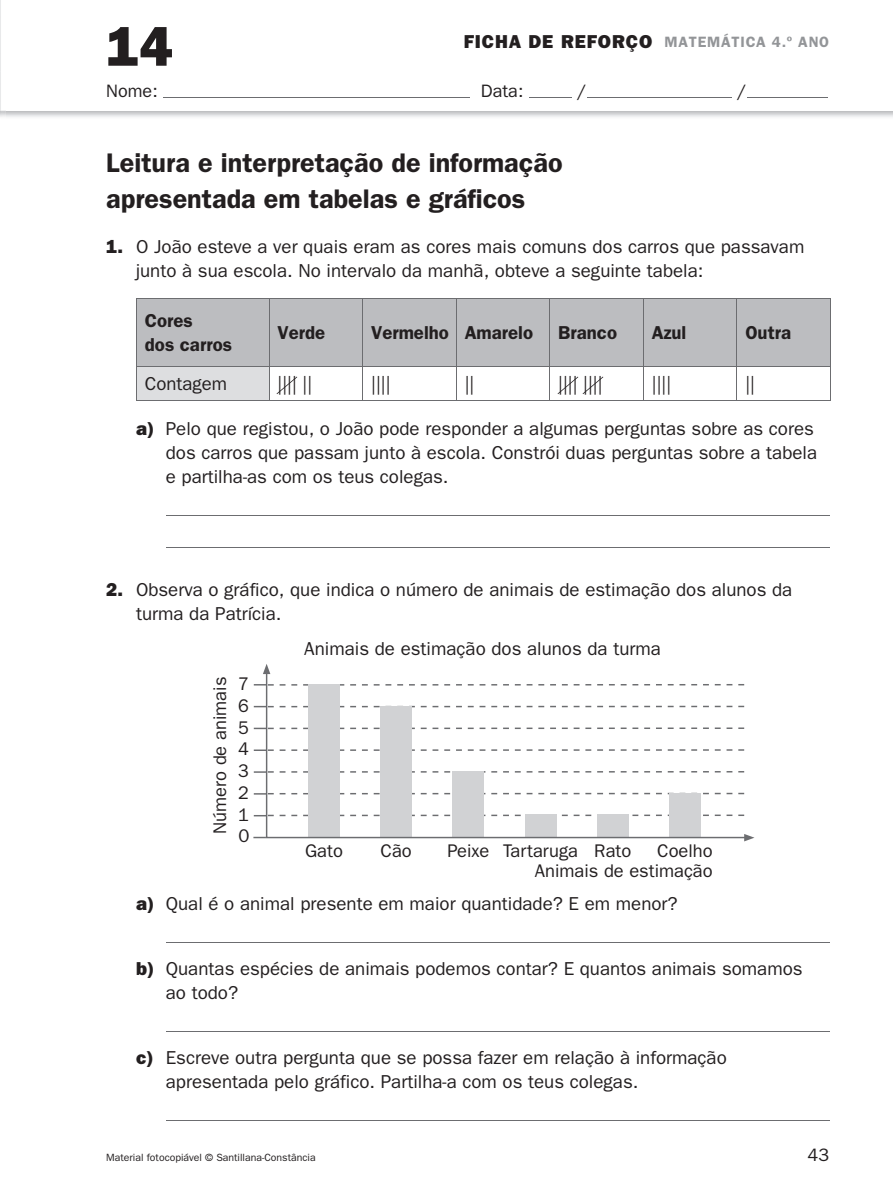
<style>
.page{position:relative;width:893px;height:1191px;background:#fff}
.page>*{position:absolute;margin:0;border:0;box-sizing:border-box;transform-origin:0 0}
.t1{font:55.5px "ITC Franklin Gothic Std Hvy";color:#231f20}
.t2{font:600 27px/36px "ITC Franklin Gothic Std";color:#231f20}
.t3{font:18.75px/24px "ITC Franklin Gothic Std";color:#231f20}
.t4{font:600 18.75px/24px "ITC Franklin Gothic Std";color:#231f20}
.t5{font:18.3px/21.8px "ITC Franklin Gothic Std";color:#231f20}
.t6{font:18px "ITC Franklin Gothic Std";color:#231f20}
.t7{font:600 15px "ITC Franklin Gothic Std";letter-spacing:.05em;color:#939598}
.t8{font:10.5px "ITC Franklin Gothic Std";color:#231f20}
.s1{font-family:"ITC Franklin Gothic Std Hvy";font-weight:400;font-size:18.75px;color:#231f20}
.s2{font-family:"ITC Franklin Gothic Std Hvy"}
</style>
<div class="page">
<hr style="left:164px;top:97px;width:306px;height:1px;background:#6c6d70">
<hr style="left:529px;top:97px;width:43px;height:1px;background:#6c6d70">
<hr style="left:587px;top:97px;width:145px;height:1px;background:#6c6d70">
<hr style="left:747px;top:97px;width:81px;height:1px;background:#6c6d70">
<div style="left:137px;top:299px;width:693px;height:67px;background:#bcbdc0"></div>
<div style="left:136px;top:366px;width:133px;height:34px;background:#dddee0"></div>
<hr style="left:136px;top:298px;width:133px;height:1px;background:#6c6d70">
<hr style="left:136px;top:298px;width:1px;height:68px;background:#6c6d70">
<hr style="left:269px;top:298px;width:94px;height:1px;background:#6c6d70">
<hr style="left:269px;top:298px;width:1px;height:68px;background:#6c6d70">
<hr style="left:363px;top:298px;width:93px;height:1px;background:#6c6d70">
<hr style="left:362px;top:298px;width:1px;height:68px;background:#6c6d70">
<hr style="left:456px;top:298px;width:94px;height:1px;background:#6c6d70">
<hr style="left:456px;top:298px;width:1px;height:68px;background:#6c6d70">
<hr style="left:550px;top:298px;width:93px;height:1px;background:#6c6d70">
<hr style="left:549px;top:298px;width:1px;height:68px;background:#6c6d70">
<hr style="left:643px;top:298px;width:94px;height:1px;background:#6c6d70">
<hr style="left:643px;top:298px;width:1px;height:68px;background:#6c6d70">
<hr style="left:737px;top:298px;width:94px;height:1px;background:#6c6d70">
<hr style="left:736px;top:298px;width:1px;height:68px;background:#6c6d70">
<hr style="left:830px;top:298px;width:1px;height:68px;background:#6c6d70">
<hr style="left:136px;top:366px;width:133px;height:1px;background:#6c6d70">
<hr style="left:136px;top:366px;width:1px;height:34px;background:#6c6d70">
<hr style="left:269px;top:366px;width:94px;height:1px;background:#6c6d70">
<hr style="left:269px;top:366px;width:1px;height:34px;background:#6c6d70">
<hr style="left:363px;top:366px;width:93px;height:1px;background:#6c6d70">
<hr style="left:362px;top:366px;width:1px;height:34px;background:#6c6d70">
<hr style="left:456px;top:366px;width:94px;height:1px;background:#6c6d70">
<hr style="left:456px;top:366px;width:1px;height:34px;background:#6c6d70">
<hr style="left:550px;top:366px;width:93px;height:1px;background:#6c6d70">
<hr style="left:549px;top:366px;width:1px;height:34px;background:#6c6d70">
<hr style="left:643px;top:366px;width:94px;height:1px;background:#6c6d70">
<hr style="left:643px;top:366px;width:1px;height:34px;background:#6c6d70">
<hr style="left:737px;top:366px;width:94px;height:1px;background:#6c6d70">
<hr style="left:736px;top:366px;width:1px;height:34px;background:#6c6d70">
<hr style="left:830px;top:366px;width:1px;height:34px;background:#6c6d70">
<hr style="left:136px;top:400px;width:133px;height:1px;background:#6c6d70">
<hr style="left:269px;top:400px;width:94px;height:1px;background:#6c6d70">
<hr style="left:363px;top:400px;width:93px;height:1px;background:#6c6d70">
<hr style="left:456px;top:400px;width:94px;height:1px;background:#6c6d70">
<hr style="left:550px;top:400px;width:93px;height:1px;background:#6c6d70">
<hr style="left:643px;top:400px;width:94px;height:1px;background:#6c6d70">
<hr style="left:737px;top:400px;width:94px;height:1px;background:#6c6d70">
<hr style="left:166px;top:515px;width:663px;height:1px;background:#6c6d70">
<hr style="left:166px;top:547px;width:663px;height:1px;background:#6c6d70">
<svg style="left:253px;top:836px;width:12px;height:2px"></svg>
<svg style="left:254px;top:749px;width:11px;height:2px"></svg>
<svg style="left:254px;top:727px;width:11px;height:2px"></svg>
<svg style="left:254px;top:705px;width:11px;height:2px"></svg>
<svg style="left:265px;top:673px;width:480px;height:166px"></svg>
<svg style="left:744px;top:834px;width:10px;height:7px"></svg>
<svg style="left:263px;top:664px;width:7px;height:10px"></svg>
<hr style="left:166px;top:942px;width:663px;height:1px;background:#6c6d70">
<hr style="left:166px;top:1031px;width:663px;height:1px;background:#6c6d70">
<hr style="left:166px;top:1120px;width:663px;height:1px;background:#6c6d70">
<svg style="left:277px;top:376px;width:20px;height:18px"></svg>
<svg style="left:557px;top:376px;width:46px;height:18px"></svg>
<img style="left:0;top:1px;width:6px;height:117px">
<h1 class="t1" style="left:106px;top:14px;width:68px">14</h1>
<p class="t7" style="left:464px;top:33px;width:367px"><span class="s1">FICHA DE REFORÇO</span> MATEMÁTICA 4.º ANO</p>
<p class="t6" style="left:106px;top:81px;width:53px">Nome:</p>
<p class="t6" style="left:481px;top:81px;width:44px">Data:</p>
<p class="t6" style="left:577px;top:81px;width:11px">/</p>
<p class="t6" style="left:737px;top:81px;width:11px">/</p>
<h2 class="t2" style="left:106px;top:144px;width:458px">Leitura e interpretação de informação apresentada em tabelas e gráficos</h2>
<p class="t3" style="left:136px;top:235px;width:670px;text-indent:-30px"><span class="s2">1.</span> O João esteve a ver quais eram as cores mais comuns dos carros que passavam junto à sua escola. No intervalo da manhã, obteve a seguinte tabela:</p>
<p class="t4" style="left:145px;top:308px;width:89px">Cores<br>dos carros</p>
<p class="t4" style="left:278px;top:320px;width:49px">Verde</p>
<p class="t4" style="left:371px;top:320px;width:164px">Vermelho Amarelo</p>
<p class="t4" style="left:558px;top:320px;width:60px">Branco</p>
<p class="t4" style="left:652px;top:320px;width:36px">Azul</p>
<p class="t4" style="left:745px;top:320px;width:47px">Outra</p>
<p class="t3" style="left:145px;top:371px;width:84px">Contagem</p>
<p class="t3" style="left:278px;top:371px;width:36px">|||| ||</p>
<p class="t3" style="left:371px;top:371px;width:21px">||||</p>
<p class="t3" style="left:465px;top:371px;width:11px">||</p>
<p class="t3" style="left:558px;top:371px;width:46px">|||| ||||</p>
<p class="t3" style="left:652px;top:371px;width:21px">||||</p>
<p class="t3" style="left:745px;top:371px;width:11px">||</p>
<p class="t3" style="left:166px;top:417px;width:653px;text-indent:-30px"><span class="s2">a)</span> Pelo que registou, o João pode responder a algumas perguntas sobre as cores dos carros que passam junto à escola. Constrói duas perguntas sobre a tabela e partilha-as com os teus colegas.</p>
<p class="t3" style="left:136px;top:577px;width:658px;text-indent:-30px"><span class="s2">2.</span> Observa o gráfico, que indica o número de animais de estimação dos alunos da turma da Patrícia.</p>
<p class="t5" style="left:209px;top:833px;width:158px;rotate:-90deg">Número de animais</p>
<p class="t5" style="left:238px;top:673px;width:12px">7</p>
<p class="t5" style="left:238px;top:695px;width:12px">6</p>
<p class="t5" style="left:238px;top:716px;width:12px">5</p>
<p class="t5" style="left:238px;top:738px;width:12px">4</p>
<p class="t5" style="left:238px;top:760px;width:12px">3</p>
<p class="t5" style="left:238px;top:782px;width:12px">2<br>1</p>
<p class="t5" style="left:238px;top:825px;width:13px">0</p>
<p class="t5" style="left:356px;top:635px;width:257px">Animais de estimação da turma</p>
<p class="t3" style="left:304px;top:637px;width:358px">Animais de estimação dos alunos da turma</p>
<p class="t5" style="left:305px;top:840px;width:39px">Gato</p>
<p class="t5" style="left:657px;top:840px;width:57px">Coelho</p>
<p class="t5" style="left:381px;top:840px;width:33px">Cão</p>
<p class="t5" style="left:447px;top:840px;width:186px">Peixe Tartaruga Rato</p>
<p class="t5" style="left:535px;top:860px;width:179px">Animais de estimação</p>
<p class="t3" style="left:136px;top:892px;width:543px"><span class="s2">a)</span> Qual é o animal presente em maior quantidade? E em menor?</p>
<p class="t3" style="left:166px;top:957px;width:638px;text-indent:-30px"><span class="s2">b)</span> Quantas espécies de animais podemos contar? E quantos animais somamos ao todo?</p>
<p class="t3" style="left:166px;top:1046px;width:563px;text-indent:-30px"><span class="s2">c)</span> Escreve outra pergunta que se possa fazer em relação à informação apresentada pelo gráfico. Partilha-a com os teus colegas.</p>
<p class="t8" style="left:106px;top:1151px;width:211px">Material fotocopiável © Santillana-Constância</p>
<p class="t6" style="left:808px;top:1144px;width:23px">43</p>
</div>
